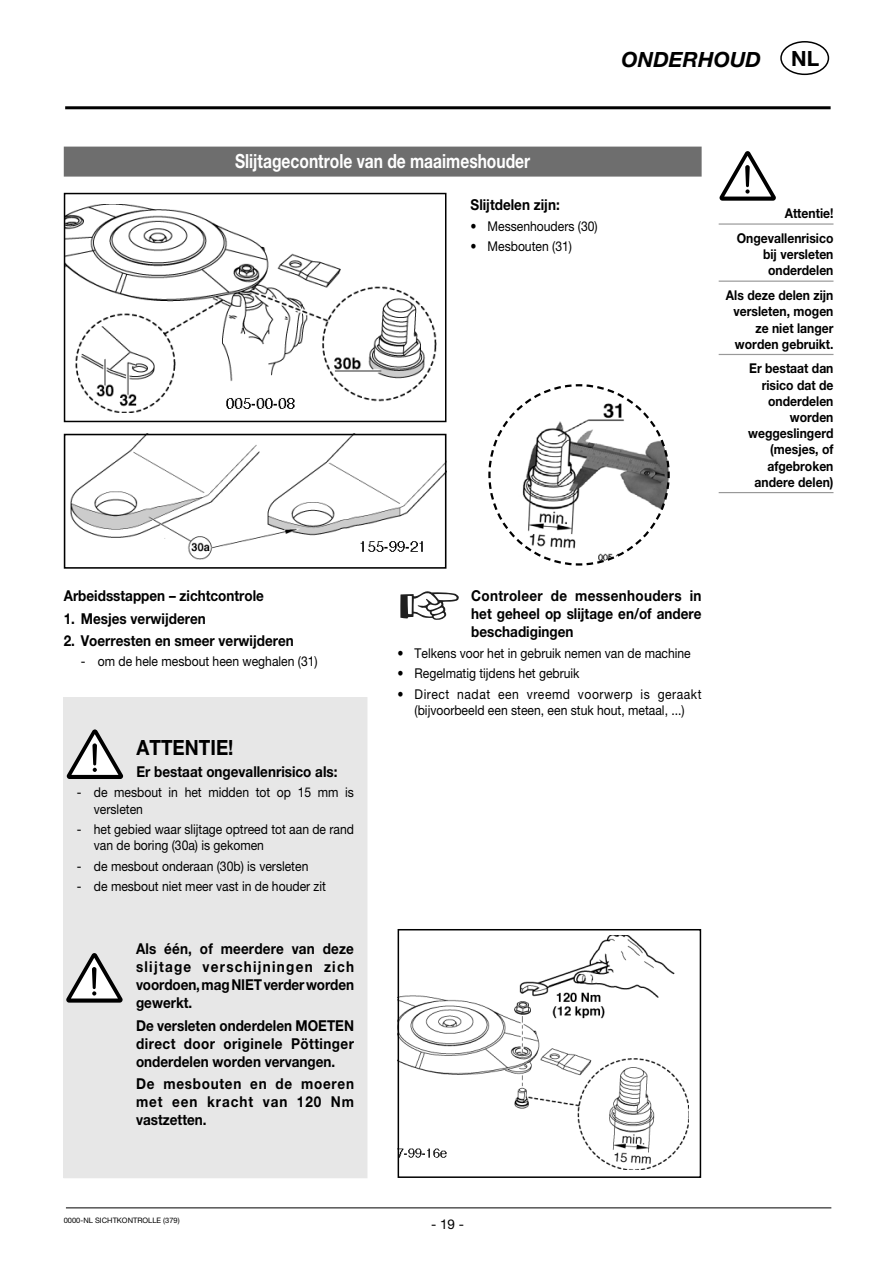
<style>
.page{position:relative;width:893px;height:1263px;background:#fff}
.page>*{position:absolute;margin:0;border:0;box-sizing:border-box;transform-origin:0 0}
.t1{font:italic 700 21px "Helvetica Neue";color:#000}
.t2{font:700 21px "Helvetica Neue";color:#000;scale:.9 1}
.t3{font:700 21px "Helvetica Neue";color:#000}
.t4{font:700 19.5px "Helvetica Neue";color:#fff;scale:.8 1}
.t5{font:700 15px/18px "Helvetica Neue";color:#000;text-align:justify;scale:.9 1}
.t6{font:13.5px/16.2px "Helvetica Neue";color:#000;scale:.9 1}
.t7{font:700 13.5px/16.2px "Helvetica Neue";color:#000;text-align:right;scale:.9 1}
.t8{font:13.5px/16.2px "Helvetica Neue";letter-spacing:.02em;color:#000;text-align:center;scale:.9 1}
.t9{font:13.5px "Helvetica Neue";color:#000}
.t10{font:7.5px "Helvetica Neue";color:#000}
</style>
<div class="page">
<hr style="left:65px;top:106px;width:766px;height:3px;background:#000">
<div style="left:780px;top:41px;width:49px;height:34px;border:2px solid #000;border-radius:50%"></div>
<hr style="left:66px;top:1207px;width:765px;height:1px;background:#000">
<div style="left:64px;top:147px;width:638px;height:30px;background:#6e6e6e"></div>
<div style="left:64px;top:698px;width:303px;height:480px;background:#e7e7e7"></div>
<svg style="left:719px;top:151px;width:57px;height:50px"></svg>
<img style="left:70px;top:437px;width:373px;height:122px">
<div style="left:64px;top:434px;width:382px;height:135px;border:2px solid #000"></div>
<img style="left:67px;top:204px;width:369px;height:209px">
<div style="left:64px;top:193px;width:382px;height:229px;border:2px solid #000"></div>
<img style="left:401px;top:935px;width:288px;height:235px">
<div style="left:398px;top:929px;width:303px;height:249px;border:2px solid #000"></div>
<svg style="left:66px;top:953px;width:57px;height:50px"></svg>
<svg style="left:400px;top:591px;width:59px;height:29px"></svg>
<hr style="left:719px;top:223px;width:114px;height:2px;background:#999">
<hr style="left:719px;top:281px;width:114px;height:1px;background:#999">
<hr style="left:719px;top:354px;width:114px;height:1px;background:#999">
<hr style="left:719px;top:492px;width:114px;height:1px;background:#999">
<svg style="left:488px;top:384px;width:182px;height:182px"></svg>
<svg style="left:67px;top:729px;width:56px;height:50px"></svg>
<h1 class="t1" style="left:621px;top:52px;width:141px">ONDERHOUD</h1>
<h1 class="t3" style="left:791px;top:51px;width:30px">NL</h1>
<h2 class="t4" style="left:235px;top:154px;width:370px">Slijtagecontrole van de maaimeshouder</h2>
<p class="t5" style="left:471px;top:197px;width:101px">Slijtdelen zijn:</p>
<p class="t6" style="left:471px;top:219px;width:143px">• Messenhouders (30)</p>
<p class="t6" style="left:471px;top:240px;width:114px">• Mesbouten (31)</p>
<p class="t7" style="left:737px;top:202px;width:109px;line-height:24.8px">Attentie!<br>Ongevallenrisico</p>
<p class="t7" style="left:763px;top:248px;width:80px;text-align:center">bij versleten onderdelen</p>
<p class="t7" style="left:726px;top:288px;width:121px">Als deze delen zijn versleten, mogen ze niet langer worden gebruikt.</p>
<p class="t7" style="left:748px;top:362px;width:96px">Er bestaat dan risico dat de onderdelen worden weggeslingerd (mesjes, of afgebroken andere delen)</p>
<p class="t5" style="left:64px;top:588px;width:224px">Arbeidsstappen – zichtcontrole</p>
<p class="t5" style="left:64px;top:611px;width:159px">1. Mesjes verwijderen</p>
<p class="t5" style="left:64px;top:633px;width:257px">2. Voerresten en smeer verwijderen</p>
<p class="t6" style="left:81px;top:655px;width:265px">- om de hele mesbout heen weghalen (31)</p>
<h1 class="t2" style="left:137px;top:740px;width:109px">ATTENTIE!</h1>
<p class="t5" style="left:137px;top:764px;width:225px">Er bestaat ongevallenrisico als:</p>
<p class="t6" style="left:94px;top:786px;width:290px;text-indent:-17px">- de mesbout in het midden tot op 15 mm is versleten</p>
<p class="t6" style="left:94px;top:822px;width:290px;text-indent:-17px">- het gebied waar slijtage optreed tot aan de rand van de boring (30a) is gekomen</p>
<p class="t6" style="left:77px;top:859px;width:259px">- de mesbout onderaan (30b) is versleten</p>
<p class="t6" style="left:77px;top:879px;width:278px">- de mesbout niet meer vast in de houder zit</p>
<p class="t5" style="left:136px;top:941px;width:244px">Als één, of meerdere van deze slijtage verschijningen zich voordoen, mag NIET verder worden gewerkt.</p>
<p class="t5" style="left:136px;top:1017px;width:244px">De versleten onderdelen MOETEN direct door originele Pöttinger onderdelen worden vervangen.</p>
<p class="t5" style="left:136px;top:1076px;width:244px">De mesbouten en de moeren met een kracht van 120 Nm vastzetten.</p>
<p class="t10" style="left:64px;top:1217px;width:117px">0000-NL SICHTKONTROLLE (379)</p>
<p class="t5" style="left:471px;top:588px;width:257px">Controleer de messenhouders in het geheel op slijtage en/of andere beschadigingen</p>
<p class="t6" style="left:398px;top:646px;width:327px">• Telkens voor het in gebruik nemen van de machine</p>
<p class="t6" style="left:398px;top:667px;width:204px">• Regelmatig tijdens het gebruik</p>
<p class="t8" style="left:398px;top:687px;width:339px">• Direct nadat een vreemd voorwerp is geraakt (bijvoorbeeld een steen, een stuk hout, metaal, ...)</p>
<p class="t9" style="left:431px;top:1219px;width:35px">- 19 -</p>
</div>
